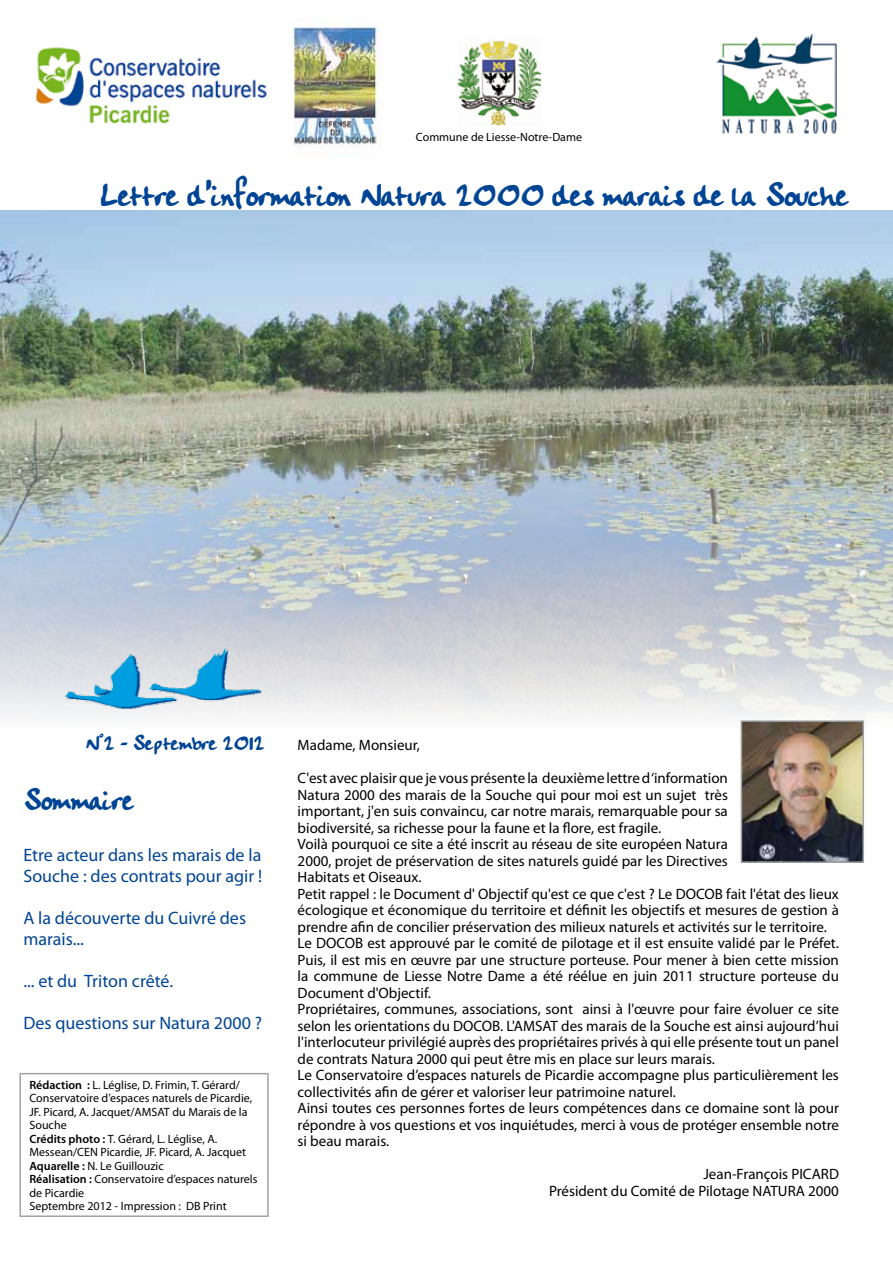
<style>
.page{position:relative;width:893px;height:1263px;background:#fff}
.page>*{position:absolute;margin:0;border:0;box-sizing:border-box;transform-origin:0 0}
.t1{font:37.5px "Handwriting Plain";color:#004494}
.t2{font:34.5px "Handwriting Plain";color:#004494}
.t3{font:24px "Handwriting Plain";color:#004494}
.t4{font:18px/21px "Myriad Pro";color:#004494}
.t5{font:15px/16.5px "Myriad Pro";color:#000}
.t6{font:12px/13.5px "Myriad Pro";color:#000}
.s1{font-weight:600}
</style>
<div class="page">
<img style="left:36px;top:47px;width:231px;height:77px">
<img style="left:293px;top:26px;width:88px;height:122px">
<img style="left:716px;top:33px;width:121px;height:101px">
<img style="left:0;top:211px;width:893px;height:517px">
<img style="left:21px;top:622px;width:287px;height:106px">
<img style="left:744px;top:723px;width:117px;height:137px">
<div style="left:741px;top:720px;width:123px;height:143px;border:2px solid #a1a2a4"></div>
<div style="left:19px;top:1073px;width:250px;height:144px;border:2px solid #a1a2a4"></div>
<img style="left:458px;top:40px;width:82px;height:85px">
<p class="t6" style="left:416px;top:130px;width:167px">Commune de Liesse-Notre-Dame</p>
<h1 class="t1" style="left:100px;top:167px;width:750px">Lettre d’information Natura 2000 des marais de la Souche</h1>
<h3 class="t3" style="left:85px;top:726px;width:180px">N°2 - Septembre 2012</h3>
<h2 class="t2" style="left:23px;top:775px;width:112px">Sommaire</h2>
<p class="t4" style="left:23px;top:844px;width:240px">Etre acteur dans les marais de la<br>Souche : des contrats pour agir !</p>
<p class="t4" style="left:23px;top:907px;width:224px">A la découverte du Cuivré des marais...</p>
<p class="t4" style="left:23px;top:970px;width:151px">... et du Triton crêté.</p>
<p class="t4" style="left:23px;top:1012px;width:240px">Des questions sur Natura 2000 ?</p>
<p class="t6" style="left:29px;top:1078px;width:230px"><span class="s1">Rédaction :</span> L. Léglise, D. Frimin, T. Gérard/ Conservatoire d’espaces naturels de Picardie, JF. Picard, A. Jacquet/AMSAT du Marais de la Souche<br><span class="s1">Crédits photo :</span> T. Gérard, L. Léglise, A.<br>Messean/CEN Picardie, JF. Picard, A. Jacquet <span class="s1">Aquarelle :</span> N. Le Guillouzic<br><span class="s1">Réalisation :</span> Conservatoire d’espaces naturels de Picardie<br>Septembre 2012 - Impression : DB Print</p>
<p class="t5" style="left:298px;top:736px;width:124px">Madame, Monsieur,</p>
<p class="t5" style="left:298px;top:769px;width:543px">C'est avec plaisir que je vous présente la deuxième lettre d ‘information<br>Natura 2000 des marais de la Souche qui pour moi est un sujet très<br>important, j'en suis convaincu, car notre marais, remarquable pour sa<br>biodiversité, sa richesse pour la faune et la flore, est fragile.<br>Voilà pourquoi ce site a été inscrit au réseau de site européen Natura<br>2000, projet de préservation de sites naturels guidé par les Directives<br>Habitats et Oiseaux.<br>Petit rappel : le Document d' Objectif qu'est ce que c'est ? Le DOCOB fait l'état des lieux écologique et économique du territoire et définit les objectifs et mesures de gestion à prendre afin de concilier préservation des milieux naturels et activités sur le territoire.<br>Le DOCOB est approuvé par le comité de pilotage et il est ensuite validé par le Préfet.<br>Puis, il est mis en œuvre par une structure porteuse. Pour mener à bien cette mission la commune de Liesse Notre Dame a été réélue en juin 2011 structure porteuse du Document d'Objectif.<br>Propriétaires, communes, associations, sont ainsi à l'œuvre pour faire évoluer ce site selon les orientations du DOCOB. L'AMSAT des marais de la Souche est ainsi aujourd’hui l'interlocuteur privilégié auprès des propriétaires privés à qui elle présente tout un panel de contrats Natura 2000 qui peut être mis en place sur leurs marais.<br>Le Conservatoire d’espaces naturels de Picardie accompagne plus particulièrement les collectivités afin de gérer et valoriser leur patrimoine naturel.<br>Ainsi toutes ces personnes fortes de leurs compétences dans ce domaine sont là pour répondre à vos questions et vos inquiétudes, merci à vous de protéger ensemble notre si beau marais.</p>
<p class="t5" style="left:549px;top:1165px;width:291px;text-align:right">Jean-François PICARD<br>Président du Comité de Pilotage NATURA 2000</p>
</div>
